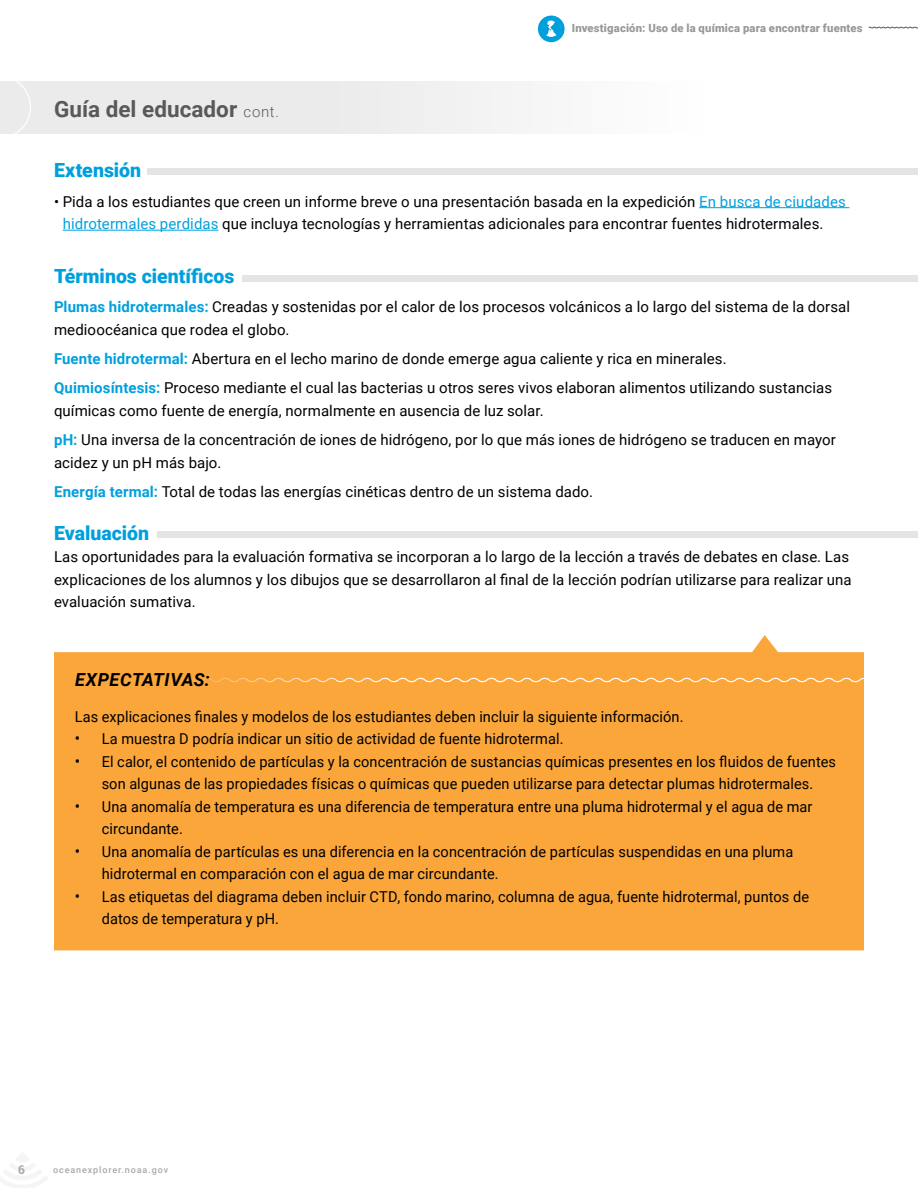
<style>
.page{position:relative;width:918px;height:1188px;background:#fff}
.page>*{position:absolute;margin:0;border:0;box-sizing:border-box;transform-origin:0 0}
.t1{font:700 22.5px "Roboto";color:#58595b}
.Body_copy{font:900 19.5px "Roboto";color:#00a0dd}
.Body_copy-2{font:italic 700 18px "Roboto";letter-spacing:.025em;color:#000}
.Body_copy-3{font:15px/22.5px "Roboto";letter-spacing:.005em;color:#000}
.t2{font:700 12px "Roboto Slab";color:#a7a9ac}
.t3{font:900 11.25px "Roboto";letter-spacing:.02em;color:#97999c}
.t4{font:500 9px "Roboto";letter-spacing:.1em;color:#a7a9ac}
.s1{font-weight:300;font-size:15px}
.s2{color:#00a0dd}
.s3{font-weight:700;color:#00a0dd}
.s4{font-size:16.5px}
</style>
<div class="page">
<div style="left:0;top:81px;width:702px;height:53px;background:linear-gradient(to right,#e6e6e7,#fafafa)"></div>
<svg style="left:14px;top:81px;width:17px;height:53px"></svg>
<hr style="left:699px;top:207px;width:150px;height:1px;background:#00a0dd">
<hr style="left:63px;top:230px;width:155px;height:1px;background:#00a0dd">
<div style="left:147px;top:169px;width:771px;height:6px;background:#e3e4e4"></div>
<div style="left:158px;top:531px;width:760px;height:7px;background:#e3e4e4"></div>
<div style="left:54px;top:635px;width:810px;height:315px;background:#faa63b"></div>
<svg style="left:166px;top:676px;width:698px;height:8px;background:#fab255"></svg>
<div style="left:242px;top:275px;width:676px;height:7px;background:#e3e4e4"></div>
<svg style="left:868px;top:27px;width:50px;height:2px"></svg>
<div style="left:538px;top:16px;width:27px;height:26px;background:#00a0dd;border-radius:50%"></div>
<svg style="left:546px;top:21px;width:10px;height:16px"></svg>
<p class="t1" style="left:54px;top:93px;width:227px">Guía del educador <span class="s1">cont.</span></p>
<p class="t3" style="left:572px;top:20px;width:293px">Investigación: Uso de la química para encontrar fuentes</p>
<p class="Body_copy" style="left:54px;top:157px;width:89px">Extensión</p>
<p class="Body_copy-3" style="left:54px;top:189px;width:793px">• Pida a los estudiantes que creen un informe breve o una presentación basada en la expedición <span class="s2">En busca de ciudades</span></p>
<p class="Body_copy-3" style="left:63px;top:212px;width:762px"><span class="s2">hidrotermales perdidas</span> que incluya tecnologías y herramientas adicionales para encontrar fuentes hidrotermales.</p>
<p class="Body_copy" style="left:54px;top:262px;width:182px">Términos científicos</p>
<p class="Body_copy-3" style="left:54px;top:295px;width:797px"><span class="s3">Plumas hidrotermales:</span> Creadas y sostenidas por el calor de los procesos volcánicos a lo largo del sistema de la dorsal medioocéanica que rodea el globo.</p>
<p class="Body_copy-3" style="left:54px;top:347px;width:674px"><span class="s3">Fuente hidrotermal:</span> Abertura en el lecho marino de donde emerge agua caliente y rica en minerales.</p>
<p class="Body_copy-3" style="left:54px;top:376px;width:780px"><span class="s3">Quimiosíntesis:</span> Proceso mediante el cual las bacterias u otros seres vivos elaboran alimentos utilizando sustancias químicas como fuente de energía, normalmente en ausencia de luz solar.</p>
<p class="Body_copy-3" style="left:54px;top:428px;width:783px"><span class="s3">pH:</span> Una inversa de la concentración de iones de hidrógeno, por lo que más iones de hidrógeno se traducen en mayor acidez y un pH más bajo.</p>
<p class="Body_copy-3" style="left:54px;top:480px;width:541px"><span class="s3">Energía termal:</span> Total de todas las energías cinéticas dentro de un sistema dado.</p>
<p class="Body_copy" style="left:54px;top:519px;width:97px">Evaluación</p>
<p class="Body_copy-3" style="left:54px;top:545px;width:799px">Las oportunidades para la evaluación formativa se incorporan a lo largo de la lección a través de debates en clase. Las explicaciones de los alumnos y los dibujos que se desarrollaron al final de la lección podrían utilizarse para realizar una evaluación sumativa.</p>
<p class="Body_copy-2" style="left:75px;top:667px;width:136px">EXPECTATIVAS:</p>
<p class="Body_copy-3" style="left:75px;top:705px;width:610px">Las explicaciones finales y modelos de los estudiantes deben incluir la siguiente información.</p>
<p class="Body_copy-3" style="left:75px;top:727px;width:490px"><span class="s4">•</span> La muestra D podría indicar un sitio de actividad de fuente hidrotermal.</p>
<p class="Body_copy-3" style="left:75px;top:750px;width:763px;text-align:center"><span class="s4">•</span> El calor, el contenido de partículas y la concentración de sustancias químicas presentes en los fluidos de fuentes son algunas de las propiedades físicas o químicas que pueden utilizarse para detectar plumas hidrotermales.</p>
<p class="Body_copy-3" style="left:102px;top:795px;width:712px;text-indent:-27px"><span class="s4">•</span> Una anomalía de temperatura es una diferencia de temperatura entre una pluma hidrotermal y el agua de mar circundante.</p>
<p class="Body_copy-3" style="left:102px;top:840px;width:693px;text-indent:-27px"><span class="s4">•</span> Una anomalía de partículas es una diferencia en la concentración de partículas suspendidas en una pluma hidrotermal en comparación con el agua de mar circundante.</p>
<p class="Body_copy-3" style="left:102px;top:885px;width:709px;text-indent:-27px"><span class="s4">•</span> Las etiquetas del diagrama deben incluir CTD, fondo marino, columna de agua, fuente hidrotermal, puntos de datos de temperatura y pH.</p>
<p class="t2" style="left:18px;top:1161px;width:8px">6</p>
<p class="t4" style="left:53px;top:1164px;width:117px">oceanexplorer.noaa.gov</p>
</div>
